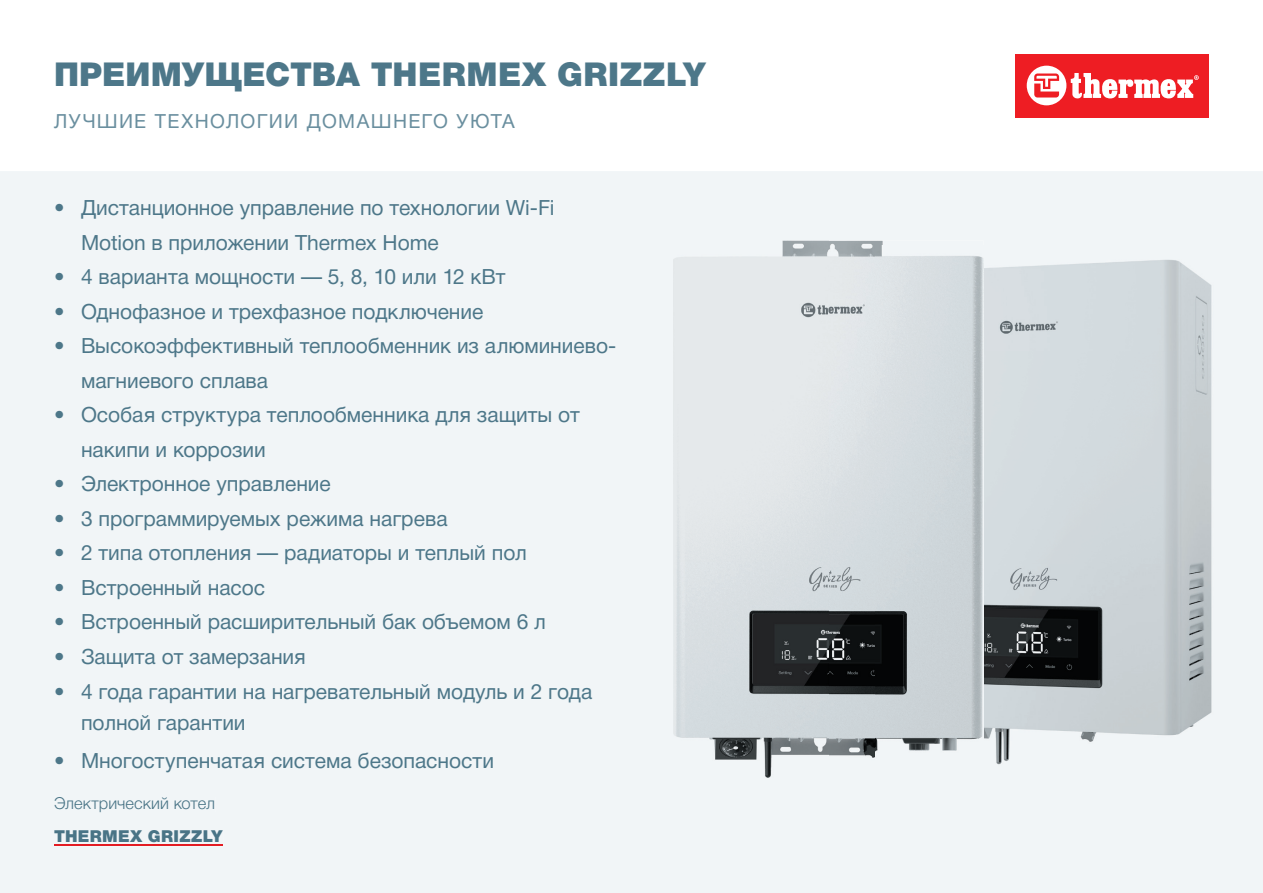
<style>
.page{position:relative;width:1263px;height:893px;background:#fff}
.page>*{position:absolute;margin:0;border:0;box-sizing:border-box;transform-origin:0 0}
.t1{font:900 33px "Helvetica Neue Cyr";letter-spacing:.01em;color:#4d7789}
.t2{font:21px/34.5px "Helvetica Neue Cyr";color:#4d7789}
.t3{font:19.5px "Helvetica Neue Cyr";letter-spacing:.06em;color:#6a8f9f}
.t4{font:300 16.5px "Helvetica Neue Cyr";letter-spacing:.005em;color:#4d7789}
.t5{font:900 16.5px "Helvetica Neue Cyr";letter-spacing:.02em;color:#4d7789}
</style>
<div class="page">
<div style="left:1015px;top:54px;width:194px;height:63px;background:#ee1d23"></div>
<svg style="left:1027px;top:66px;width:172px;height:39px"></svg>
<div style="left:0;top:171px;width:1263px;height:722px;background:#f1f5f7"></div>
<hr style="left:54px;top:845px;width:168px;height:1px;background:#e31c23">
<div style="left:55px;top:797px;width:160px;height:15px;background:#f1f5f7"></div>
<div style="left:54px;top:830px;width:169px;height:12px;background:#f1f5f7"></div>
<img style="left:983px;top:245px;width:243px;height:426px">
<img style="left:976px;top:671px;width:250px;height:107px">
<img style="left:875px;top:777px;width:101px;height:1px">
<img style="left:673px;top:240px;width:155px;height:537px">
<img style="left:828px;top:240px;width:155px;height:54px">
<img style="left:828px;top:294px;width:47px;height:483px">
<img style="left:875px;top:245px;width:108px;height:532px">
<h1 class="t1" style="left:54px;top:55px;width:653px">ПРЕИМУЩЕСТВА THERMEX GRIZZLY</h1>
<p class="t3" style="left:54px;top:111px;width:462px">ЛУЧШИЕ ТЕХНОЛОГИИ ДОМАШНЕГО УЮТА</p>
<p class="t2" style="left:81px;top:191px;width:475px;text-indent:-27px">• Дистанционное управление по технологии Wi-Fi<br>Motion в приложении Thermex Home</p>
<p class="t2" style="left:54px;top:260px;width:453px">• 4 варианта мощности — 5, 8, 10 или 12 кВт</p>
<p class="t2" style="left:54px;top:294px;width:431px">• Однофазное и трехфазное подключение</p>
<p class="t2" style="left:81px;top:329px;width:537px;text-indent:-27px">• Высокоэффективный теплообменник из алюминиево&shy;магниевого сплава</p>
<p class="t2" style="left:81px;top:398px;width:500px;text-indent:-27px">• Особая структура теплообменника для защиты от накипи и коррозии</p>
<p class="t2" style="left:54px;top:467px;width:278px">• Электронное управление</p>
<p class="t2" style="left:54px;top:501px;width:395px">• 3 программируемых режима нагрева</p>
<p class="t2" style="left:54px;top:536px;width:474px">• 2 типа отопления — радиаторы и теплый пол</p>
<p class="t2" style="left:54px;top:570px;width:213px">• Встроенный насос</p>
<p class="t2" style="left:54px;top:605px;width:493px">• Встроенный расширительный бак объемом 6 л</p>
<p class="t2" style="left:54px;top:639px;width:253px">• Защита от замерзания</p>
<p class="t2" style="left:81px;top:675px;width:513px;line-height:31.5px;text-indent:-27px">• 4 года гарантии на нагревательный модуль и 2 года полной гарантии</p>
<p class="t2" style="left:54px;top:743px;width:442px">• Многоступенчатая система безопасности</p>
<p class="t4" style="left:54px;top:794px;width:163px">Электрический котел</p>
<p class="t5" style="left:54px;top:827px;width:170px">THERMEX GRIZZLY</p>
</div>
